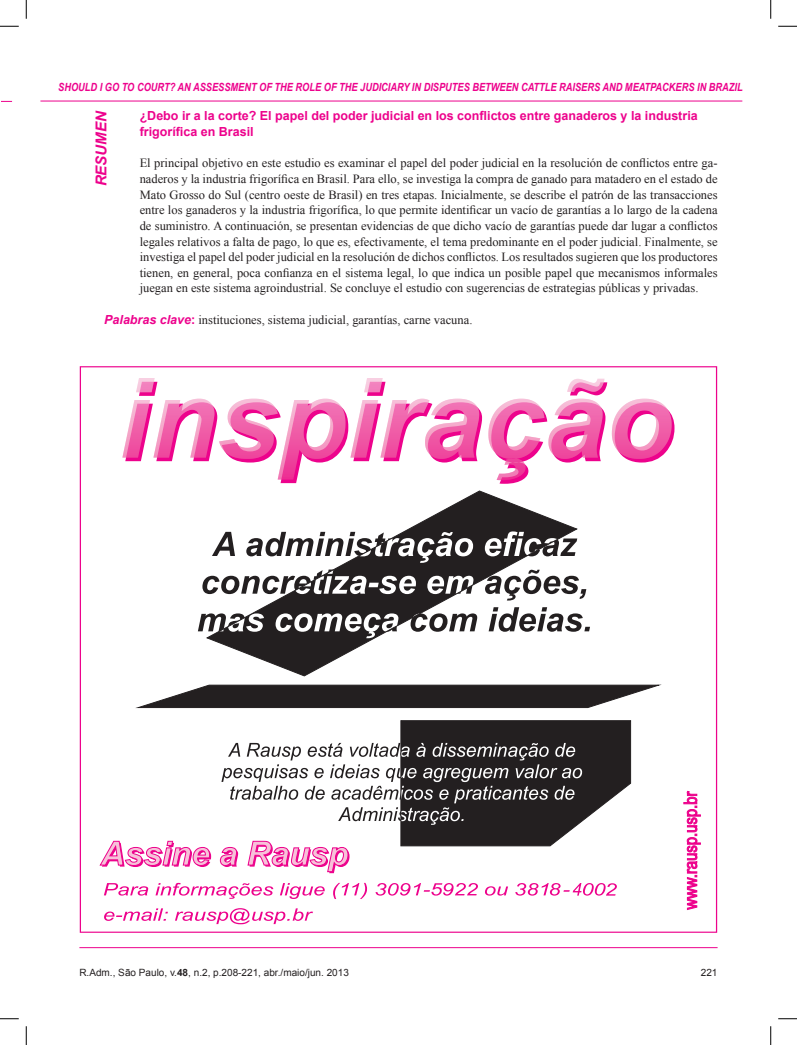
<style>
.page{position:relative;width:797px;height:1045px;background:#fff}
.page>*{position:absolute;margin:0;border:0;box-sizing:border-box;transform-origin:0 0}
.t1{font:italic 700 15px "Arial";color:#ed028c}
.t2{font:12.5px/15.6px "Times New Roman";color:#231f20;text-align:justify}
.t3{font:700 12.5px/15.6px "Arial";color:#ed028c}
.t4{font:italic 700 11.25px "Arial Narrow";color:#ed028c}
.t5{font:10px "Arial";color:#231f20}
.s1{font-family:"Arial";font-weight:700;font-style:italic;color:#ed028c}
.s2{font-family:"Arial";font-weight:700;color:#ed028c}
.s3{font-weight:700}
</style>
<div class="page">
<hr style="left:79px;top:947px;width:638px;height:1px;background:#ed028c">
<hr style="left:40px;top:101px;width:702px;height:1px;background:#ed028c">
<svg style="left:139px;top:382px;width:535px;height:102px"></svg>
<svg style="left:122px;top:399px;width:549px;height:82px"></svg>
<svg style="left:136px;top:378px;width:468px;height:15px"></svg>
<svg style="left:198px;top:538px;width:392px;height:100px"></svg>
<svg style="left:207px;top:491px;width:370px;height:185px"></svg>
<svg style="left:137px;top:685px;width:523px;height:23px;background:#413d3e"></svg>
<svg style="left:683px;top:791px;width:17px;height:119px"></svg>
<svg style="left:99px;top:720px;width:532px;height:153px"></svg>
<svg style="left:104px;top:908px;width:209px;height:16px"></svg>
<svg style="left:104px;top:883px;width:513px;height:16px"></svg>
<svg style="left:0;top:25px;width:19px;height:2px"></svg>
<svg style="left:778px;top:25px;width:19px;height:2px"></svg>
<svg style="left:0;top:1018px;width:19px;height:1px"></svg>
<svg style="left:778px;top:1018px;width:19px;height:1px"></svg>
<svg style="left:25px;top:0;width:2px;height:19px"></svg>
<svg style="left:25px;top:1026px;width:2px;height:19px"></svg>
<svg style="left:770px;top:0;width:1px;height:19px"></svg>
<svg style="left:770px;top:1026px;width:1px;height:19px"></svg>
<p class="t4" style="left:58px;top:79px;width:686px">SHOULD I GO TO COURT? AN ASSESSMENT OF THE ROLE OF THE JUDICIA RY IN DISPUTES BETWEEN CATTLE RAISERS AND MEATPACKERS IN BRAZIL</p>
<p class="t3" style="left:140px;top:109px;width:559px">¿Debo ir a la corte? El papel del poder judicial en los conflictos entre ganaderos y la industria frigorífica en Brasil</p>
<p class="t2" style="left:140px;top:155px;width:579px">El principal objetivo en este estudio es examinar el papel del poder judicial en la resolución de conflictos entre ga&shy;naderos y la industria frigorífica en Brasil. Para ello, se investiga la compra de ganado para matadero en el estado de Mato Grosso do Sul (centro oeste de Brasil) en tres etapas. Inicialmente, se describe el patrón de las transacciones entre los ganaderos y la industria frigorífica, lo que permite identificar un vacío de garantías a lo largo de la cadena de suministro. A continuación, se presentan evidencias de que dicho vacío de garantías puede dar lugar a conflictos legales relativos a falta de pago, lo que es, efectivamente, el tema predominante en el poder judicial. Finalmente, se investiga el papel del poder judicial en la resolución de dichos conflictos. Los resultados sugieren que los productores tienen, en general, poca confianza en el sistema legal, lo que indica un posible papel que mecanismos informales juegan en este sistema agroindustrial. Se concluye el estudio con sugerencias de estrategias públicas y privadas.</p>
<p class="t2" style="left:104px;top:311px;width:370px"><span class="s1">Palabras clave</span><span class="s2">:</span> instituciones, sistema judicial, garantías, carne vacuna.</p>
<p class="t1" style="left:92px;top:186px;width:77px;rotate:-90deg">RESUMEN</p>
<p class="t5" style="left:79px;top:966px;width:271px">R.Adm., São Paulo, v.<span class="s3">48</span>, n.2, p.208-221, abr./maio/jun. 2013</p>
<p class="t5" style="left:701px;top:966px;width:18px">221</p>
</div>
